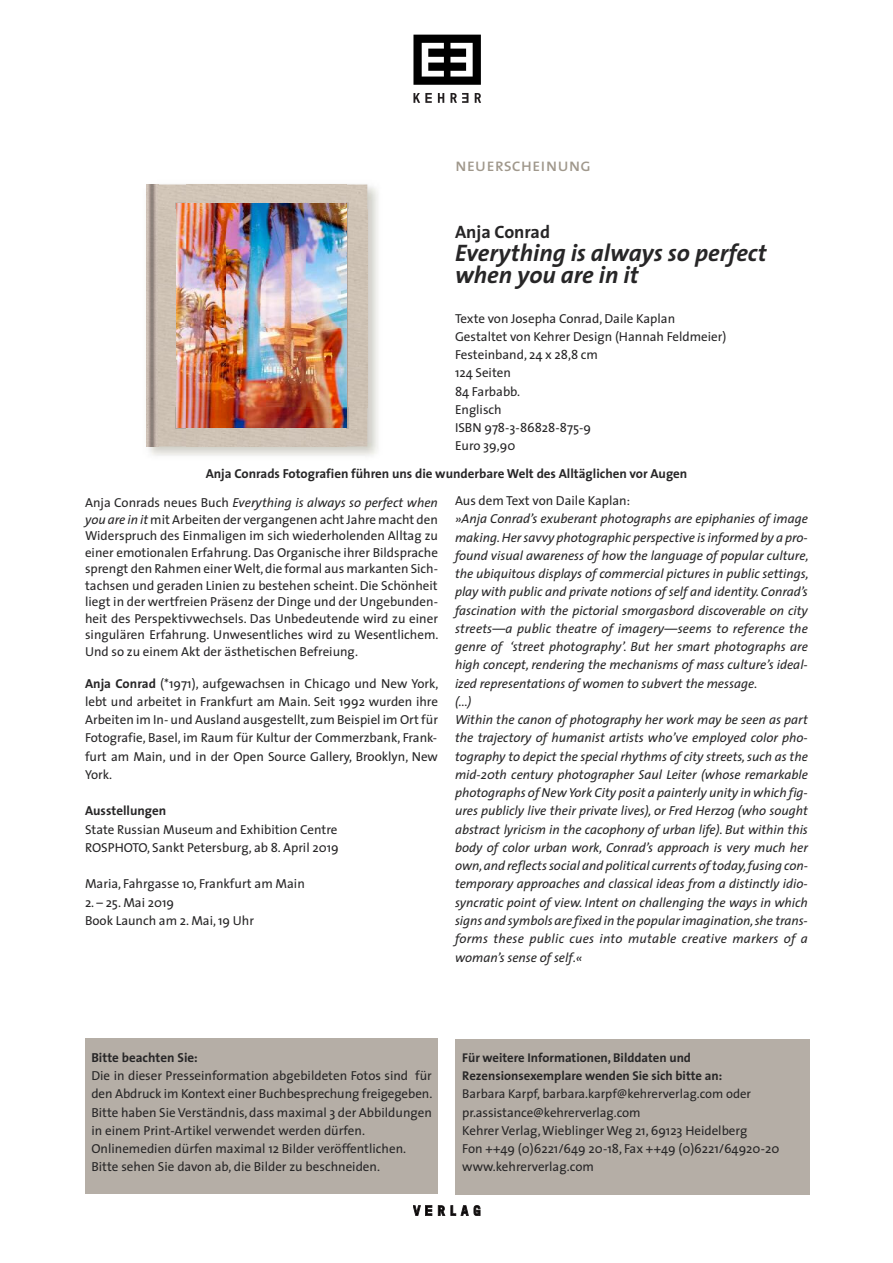
<style>
.page{position:relative;width:893px;height:1263px;background:#fff}
.page>*{position:absolute;margin:0;border:0;box-sizing:border-box;transform-origin:0 0}
.t1{font:italic 700 24px/22.5px "The Sans";color:#272627}
.t2{font:18px "The Sans Caps";color:#a0988c}
.t3{font:700 18px "The Sans";color:#272627}
.t4{font:13.05px/18.3px "The Sans";color:#272627}
.t5{font:italic 13.05px/18.3px "The Sans";color:#272627}
.t6{font:700 13.05px "The Sans";color:#272627}
.t7{font:700 12.75px/18.3px "The Sans";color:#272627}
.t8{font:12.75px "The Sans";color:#272627}
.s1{font-style:italic}
.s2{font-weight:700}
.s3{font-style:normal}
</style>
<div class="page">
<svg style="left:475px;top:93px;width:6px;height:10px"></svg>
<svg style="left:413px;top:93px;width:19px;height:10px"></svg>
<svg style="left:438px;top:93px;width:6px;height:10px"></svg>
<svg style="left:450px;top:93px;width:18px;height:10px"></svg>
<svg style="left:413px;top:35px;width:68px;height:50px"></svg>
<svg style="left:438px;top:1205px;width:7px;height:11px"></svg>
<svg style="left:451px;top:1205px;width:29px;height:11px"></svg>
<svg style="left:413px;top:1205px;width:19px;height:11px"></svg>
<img style="left:146px;top:184px;width:232px;height:272px">
<img style="left:147px;top:210px;width:5px;height:236px">
<img style="left:157px;top:185px;width:210px;height:25px">
<svg style="left:147px;top:185px;width:10px;height:25px"></svg>
<svg style="left:346px;top:202px;width:3px;height:8px"></svg>
<img style="left:152px;top:210px;width:215px;height:236px">
<img style="left:346px;top:210px;width:1px;height:197px">
<img style="left:175px;top:407px;width:11px;height:22px">
<img style="left:177px;top:407px;width:9px;height:20px">
<img style="left:346px;top:407px;width:3px;height:22px">
<svg style="left:346px;top:407px;width:1px;height:20px"></svg>
<div style="left:85px;top:1038px;width:353px;height:156px;background:#b5aea6"></div>
<div style="left:455px;top:1039px;width:354px;height:156px;background:#b5aea6"></div>
<h2 class="t2" style="left:455px;top:159px;width:138px">neuerscheinung</h2>
<h2 class="t3" style="left:455px;top:225px;width:97px">Anja Conrad</h2>
<h1 class="t1" style="left:455px;top:244px;width:313px">Everything is always so perfect when you are in it</h1>
<p class="t4" style="left:455px;top:310px;width:273px">Texte von Josepha Conrad, Daile Kaplan<br>Gestaltet von Kehrer Design (Hannah Feldmeier)<br>Festeinband, 24 x 28,8 cm<br>124 Seiten<br>84 Farbabb.<br>Englisch<br>ISBN 978-3-86828-875-9<br>Euro 39,90</p>
<p class="t6" style="left:206px;top:468px;width:483px">Anja Conrads Fotografien führen uns die wunderbare Welt des Alltäglichen vor Augen</p>
<p class="t4" style="left:85px;top:496px;width:355px;line-height:16.5px;text-align:justify">Anja Conrads neues Buch <span class="s1">Everything is always so perfect when you are in it</span> mit Arbeiten der vergangenen acht Jahre macht den Widerspruch des Einmaligen im sich wiederholenden Alltag zu einer emotionalen Erfahrung. Das Organische ihrer Bildsprache sprengt den Rahmen einerWelt,die formal aus markanten Sich&shy;tachsen und geraden Linien zu bestehen scheint. Die Schönheit liegt in der wertfreien Präsenz der Dinge und der Ungebunden&shy;heit des Perspektivwechsels. Das Unbedeutende wird zu einer singulären Erfahrung. Unwesentliches wird zu Wesentlichem.<br>Und so zu einem Akt der ästhetischen Befreiung.</p>
<p class="t4" style="left:85px;top:675px;width:355px;text-align:justify"><span class="s2">Anja Conrad</span> (*1971), aufgewachsen in Chicago und New York, lebt und arbeitet in Frankfurt am Main. Seit 1992 wurden ihre Arbeiten im In- und Ausland ausgestellt, zum Beispiel im Ort für Fotografie, Basel, im Raum für Kultur der Commerzbank, Frank&shy;furt am Main, und in der Open Source Gallery, Brooklyn, New York.</p>
<p class="t6" style="left:85px;top:806px;width:83px">Ausstellungen</p>
<p class="t4" style="left:85px;top:821px;width:255px">State Russian Museum and Exhibition Centre<br>ROSPHOTO, Sankt Petersburg, ab 8. April 2019</p>
<p class="t4" style="left:85px;top:876px;width:221px">Maria, Fahrgasse 10, Frankfurt am Main</p>
<p class="t4" style="left:85px;top:894px;width:171px">2. – 25. Mai 2019<br>Book Launch am 2. Mai, 19 Uhr</p>
<p class="t4" style="left:455px;top:493px;width:177px">Aus dem Text von Daile Kaplan:</p>
<p class="t5" style="left:455px;top:511px;width:355px">»Anja Conrad’s exuberant photographs are epiphanies of image making.Her savvy photographic perspective is informed by a pro&shy;found visual awareness of how the language of popular culture, the ubiquitous displays of commercial pictures in public settings, play with public and private notions of self and identity. Conrad’s fascination with the pictorial smorgasbord discoverable on city streets—a public theatre of imagery—seems to reference the genre of ‘street photography’. But her smart photographs are high concept, rendering the mechanisms of mass culture’s ideal&shy;ized representations of women to subvert the message.<br>(...)<br>Within the canon of photography her work may be seen as part the trajectory of humanist artists who’ve employed color pho&shy;tography to depict the special rhythms of city streets,such as the mid-20th century photographer Saul Leiter (whose remarkable photographs ofNewYork City posit a painterly unity in which fig&shy;ures publicly live their private lives), or Fred Herzog (who sought abstract lyricism in the cacophony of urban life). But within this body of color urban work, Conrad’s approach is very much her own,and reflectssocial and political currents of today,fusing con&shy;temporary approaches and classical ideas from a distinctly idio&shy;syncratic point of view. Intent on challenging the ways in which signs and symbols are fixed in the popularimagination,she trans&shy;forms these public cues into mutable creative markers of a woman’s sense of self<span class="s3">.</span>«</p>
<p class="t6" style="left:91px;top:1052px;width:108px">Bitte beachten Sie:</p>
<p class="t4" style="left:91px;top:1068px;width:342px">Die in dieser Presseinformation abgebildeten Fotos sind für den Abdruck im Kontext einer Buchbesprechung freigegeben.<br>Bitte haben Sie Verständnis, dass maximal 3 der Abbildungen in einem Print-Artikel verwendet werden dürfen.<br>Onlinemedien dürfen maximal 12 Bilder veröffentlichen.<br>Bitte sehen Sie davon ab, die Bilder zu beschneiden.</p>
<p class="t7" style="left:462px;top:1050px;width:261px">Für weitere Informationen, Bilddaten und<br>Rezensionsexemplare wenden Sie sich bitte an:</p>
<p class="t8" style="left:462px;top:1089px;width:290px">Barbara Karpf, barbara.karpf@kehrerverlag.com oder</p>
<p class="t4" style="left:462px;top:1104px;width:319px">pr.assistance@kehrerverlag.com<br>Kehrer Verlag,Wieblinger Weg 21, 69123 Heidelberg<br>Fon ++49 (0)6221/649 20-18, Fax ++49 (0)6221/64920-20 www.kehrerverlag.com</p>
</div>
